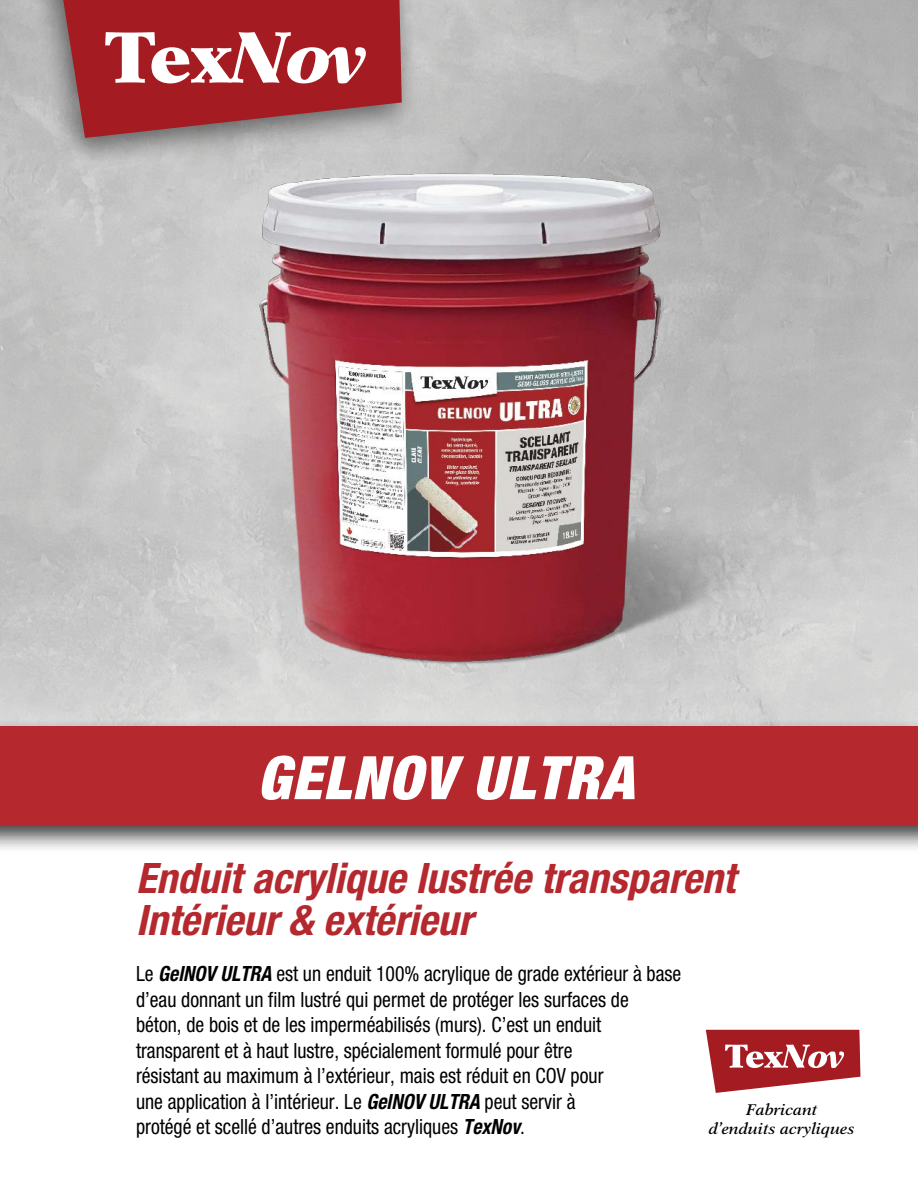
<style>
.page{position:relative;width:918px;height:1188px;background:#fff}
.page>*{position:absolute;margin:0;border:0;box-sizing:border-box;transform-origin:0 0}
.t1{font:italic 900 condensed 60px "Helvetica Neue";letter-spacing:.02em;color:#fff}
.Titre_C1{font:italic 700 condensed 42px/42px "Helvetica Neue";color:#b4282e}
.Texte_C1{font:condensed 21px/25.5px "Helvetica Neue";color:#000;scale:.94 1}
.t2{font:italic 600 15.6px "New Aster";color:#000}
.s1{font-weight:700;font-style:italic}
</style>
<div class="page">
<div style="left:29px;top:0;width:392px;height:171px;background:#000;opacity:.5"></div>
<svg style="left:63px;top:0;width:339px;height:138px;fill:#a41b22"></svg>
<svg style="left:105px;top:32px;width:261px;height:51px"></svg>
<svg style="left:706px;top:1030px;width:154px;height:63px"></svg>
<img style="left:238px;top:153px;width:569px;height:530px">
<div style="left:0;top:718px;width:918px;height:135px;background:#000;opacity:.75"></div>
<div style="left:0;top:726px;width:918px;height:98px;background:#b4282e"></div>
<p class="t1" style="left:257px;top:741px;width:378px">GELNOV ULTRA</p>
<p class="Titre_C1" style="left:136px;top:857px;width:601px">Enduit acrylique lustrée transparent<br>Intérieur &amp; extérieur</p>
<p class="Texte_C1" style="left:136px;top:961px;width:582px">Le <span class="s1">GelNOV ULTRA</span> est un enduit 100% acrylique de grade extérieur à base d’eau donnant un film lustré qui permet de protéger les surfaces de<br>béton, de bois et de les imperméabilisés (murs). C’est un enduit transparent et à haut lustre, spécialement formulé pour être<br>résistant au maximum à l’extérieur, mais est réduit en COV pour<br>une application à l’intérieur. Le <span class="s1">GelNOV ULTRA</span> peut servir à<br>protégé et scellé d’autres enduits acryliques <span class="s1">TexNov</span>.</p>
<p class="t2" style="left:746px;top:1100px;width:73px">Fabricant</p>
<p class="t2" style="left:709px;top:1119px;width:147px">d’enduits acryliques</p>
</div>
